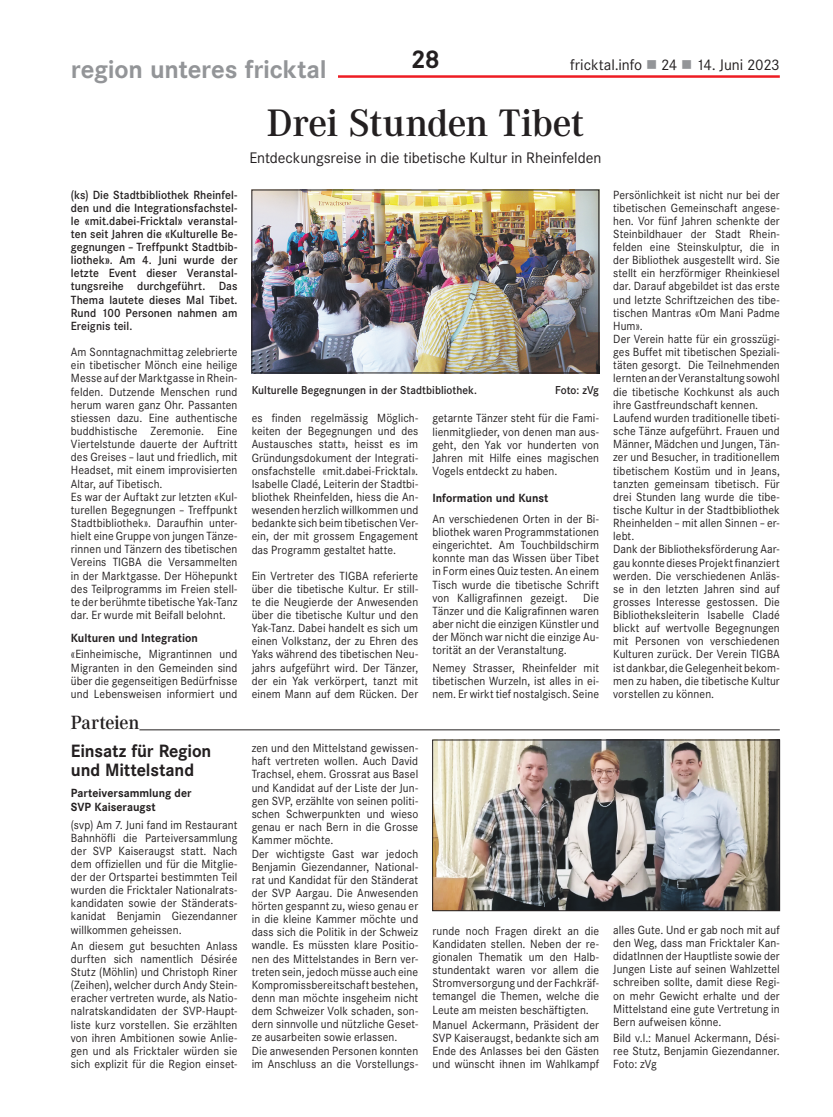
<style>
.page{position:relative;width:833px;height:1117px;background:#fff}
.page>*{position:absolute;margin:0;border:0;box-sizing:border-box;transform-origin:0 0}
.t1{font:500 37.5px "Corporate A";letter-spacing:-.015em;color:#231f20}
.t2{font:700 25px "Corporate S";letter-spacing:-.01em;color:#939598}
.t3{font:700 25px "Corporate S";color:#231f20}
.t4{font:500 18.75px "Corporate A";letter-spacing:-.015em;color:#231f20}
.t5{font:700 17.5px/19.2px "Corporate S";letter-spacing:-.01em;color:#231f20}
.t6{font:15px "Corporate S";letter-spacing:-.005em;color:#231f20}
.t7{font:11.62px/13.1px "Corporate S";letter-spacing:.005em;color:#231f20;text-align:justify;scale:.95 1}
.t8{font:500 11.62px/13.1px "Corporate S";letter-spacing:.005em;color:#231f20;text-align:justify;scale:.95 1}
.t9{font:700 11.62px/13.1px "Corporate S";color:#231f20;scale:.95 1}
.t10{font:500 11.25px "Corporate S";letter-spacing:.005em;color:#231f20;scale:.95 1}
.s1{color:#939598}
</style>
<div class="page">
<hr style="left:119px;top:75px;width:661px;height:3px;background:#ee1d23">
<div style="left:71px;top:59px;width:266px;height:19px;background:#fff"></div>
<hr style="left:71px;top:729px;width:709px;height:1px;background:#231f20">
<div style="left:71px;top:728px;width:68px;height:5px;background:#fff"></div>
<img style="left:434px;top:741px;width:344px;height:167px">
<div style="left:432px;top:739px;width:348px;height:171px;border:1px solid #231f20"></div>
<img style="left:254px;top:192px;width:343px;height:179px">
<div style="left:252px;top:190px;width:347px;height:183px;border:1px solid #231f20"></div>
<h2 class="t2" style="left:71px;top:54px;width:257px">region unteres fricktal</h2>
<h2 class="t3" style="left:411px;top:44px;width:31px">28</h2>
<p class="t6" style="left:570px;top:56px;width:211px">fricktal.info <span class="s1">■</span> 24 <span class="s1">■</span> 14. Juni 2023</p>
<p class="t8" style="left:71px;top:188px;width:177px">(ks) Die Stadtbibliothek Rheinfel&shy;den und die Integrationsfachstel&shy;le «mit.dabei-Fricktal» veranstal&shy;ten seit Jahren die «Kulturelle Be&shy;gegnungen – Treffpunkt Stadtbib&shy;liothek». Am 4. Juni wurde der letzte Event dieser Veranstal&shy;tungsreihe durchgeführt. Das Thema lautete dieses Mal Tibet.<br>Rund 100 Personen nahmen am Ereignis teil.</p>
<p class="t7" style="left:71px;top:345px;width:177px;text-align:left">Am Sonntagnachmittag zelebrierte ein tibetischer Mönch eine heilige Messe auf der Marktgasse in Rhein&shy;felden. Dutzende Menschen rund herum waren ganz Ohr. Passanten stiessen dazu. Eine authentische buddhistische Zeremonie. Eine Viertelstunde dauerte der Auftritt des Greises – laut und friedlich, mit Headset, mit einem improvisierten Altar, auf Tibetisch.<br>Es war der Auftakt zur letzten «Kul&shy;turellen Begegnungen – Treffpunkt Stadtbibliothek». Daraufhin unter&shy;hielt eine Gruppe von jungen Tänze&shy;rinnen und Tänzern des tibetischen Vereins TIGBA die Versammelten in der Marktgasse. Der Höhepunkt des Teilprogramms im Freien stell&shy;te der berühmte tibetische Yak-Tanz dar. Er wurde mit Beifall belohnt.</p>
<p class="t9" style="left:71px;top:631px;width:135px">Kulturen und Integration</p>
<p class="t7" style="left:71px;top:647px;width:177px">«Einheimische, Migrantinnen und Migranten in den Gemeinden sind über die gegenseitigen Bedürfnisse und Lebensweisen informiert und</p>
<h3 class="t4" style="left:71px;top:711px;width:70px">Parteien</h3>
<h3 class="t5" style="left:71px;top:740px;width:142px">Einsatz für Region und Mittelstand</h3>
<p class="t9" style="left:71px;top:786px;width:128px">Parteiversammlung der<br>SVP Kaiseraugst</p>
<p class="t7" style="left:71px;top:817px;width:177px">(svp) Am 7. Juni fand im Restaurant Bahnhöfli die Parteiversammlung der SVP Kaiseraugst statt. Nach dem offiziellen und für die Mitglie&shy;der der Ortspartei bestimmten Teil wurden die Fricktaler Nationalrats&shy;kandidaten sowie der Ständerats&shy;kanidat Benjamin Giezendanner willkommen geheissen.</p>
<p class="t7" style="left:71px;top:939px;width:177px">An diesem gut besuchten Anlass durften sich namentlich Désirée Stutz (Möhlin) und Christoph Riner (Zeihen), welcher durch Andy Stein&shy;eracher vertreten wurde, als Natio&shy;nalratskandidaten der SVP-Haupt&shy;liste kurz vorstellen. Sie erzählten von ihren Ambitionen sowie Anlie&shy;gen und als Fricktaler würden sie sich explizit für die Region einset-</p>
<h1 class="t1" style="left:267px;top:101px;width:318px">Drei Stunden Tibet</h1>
<p class="t6" style="left:249px;top:149px;width:353px">Entdeckungsreise in die tibetische Kultur in Rheinfelden</p>
<p class="t10" style="left:252px;top:383px;width:239px">Kulturelle Begegnungen in der Stadtbibliothek.</p>
<p class="t10" style="left:555px;top:383px;width:48px">Foto: zVg</p>
<p class="t7" style="left:252px;top:411px;width:177px">es finden regelmässig Möglich&shy;keiten der Begegnungen und des Austausches statt», heisst es im Gründungsdokument der Integrati&shy;onsfachstelle «mit.dabei-Fricktal».<br>Isabelle Cladé, Leiterin der Stadtbi&shy;bliothek Rheinfelden, hiess die An&shy;wesenden herzlich willkommen und bedankte sich beim tibetischen Ver&shy;ein, der mit grossem Engagement das Programm gestaltet hatte.</p>
<p class="t7" style="left:252px;top:569px;width:177px">Ein Vertreter des TIGBA referierte über die tibetische Kultur. Er still&shy;te die Neugierde der Anwesenden über die tibetische Kultur und den Yak-Tanz. Dabei handelt es sich um einen Volkstanz, der zu Ehren des Yaks während des tibetischen Neu&shy;jahrs aufgeführt wird. Der Tänzer, der ein Yak verkörpert, tanzt mit einem Mann auf dem Rücken. Der</p>
<p class="t7" style="left:432px;top:412px;width:177px">getarnte Tänzer steht für die Fami&shy;lienmitglieder, von denen man aus&shy;geht, den Yak vor hunderten von Jahren mit Hilfe eines magischen Vogels entdeckt zu haben.</p>
<p class="t9" style="left:432px;top:491px;width:124px">Information und Kunst</p>
<p class="t7" style="left:432px;top:512px;width:177px">An verschiedenen Orten in der Bi&shy;bliothek waren Programmstationen eingerichtet. Am Touchbildschirm konnte man das Wissen über Tibet in Form eines Quiz testen. An einem Tisch wurde die tibetische Schrift von Kalligrafinnen gezeigt.</p>
<p class="t7" style="left:432px;top:591px;width:177px;text-indent:151px">Die Tänzer und die Kaligrafinnen waren aber nicht die einzigen Künstler und der Mönch war nicht die einzige Au&shy;torität an der Veranstaltung.</p>
<p class="t7" style="left:432px;top:661px;width:177px">Nemey Strasser, Rheinfelder mit tibetischen Wurzeln, ist alles in ei&shy;nem. Er wirkt tief nostalgisch. Seine</p>
<p class="t7" style="left:613px;top:188px;width:177px;text-align:left">Persönlichkeit ist nicht nur bei der tibetischen Gemeinschaft angese&shy;hen. Vor fünf Jahren schenkte der Steinbildhauer der Stadt Rhein&shy;felden eine Steinskulptur, die in der Bibliothek ausgestellt wird. Sie stellt ein herzförmiger Rheinkiesel dar. Darauf abgebildet ist das erste und letzte Schriftzeichen des tibe&shy;tischen Mantras «Om Mani Padme Hum».<br>Der Verein hatte für ein grosszügi&shy;ges Buffet mit tibetischen Speziali&shy;täten gesorgt. Die Teilnehmenden lernten an der Veranstaltung sowohl die tibetische Kochkunst als auch ihre Gastfreundschaft kennen.<br>Laufend wurden traditionelle tibeti&shy;sche Tänze aufgeführt. Frauen und Männer, Mädchen und Jungen, Tän&shy;zer und Besucher, in traditionellem tibetischem Kostüm und in Jeans, tanzten gemeinsam tibetisch. Für drei Stunden lang wurde die tibe&shy;tische Kultur in der Stadtbibliothek Rheinhelden – mit allen Sinnen – er&shy;lebt.<br>Dank der Bibliotheksförderung Aar&shy;gau konnte dieses Projekt finanziert werden. Die verschiedenen Anläs&shy;se in den letzten Jahren sind auf grosses Interesse gestossen. Die Bibliotheksleiterin Isabelle Cladé blickt auf wertvolle Begegnungen mit Personen von verschiedenen Kulturen zurück. Der Verein TIGBA ist dankbar, die Gelegenheit bekom&shy;men zu haben, die tibetische Kultur vorstellen zu können.</p>
<p class="t7" style="left:252px;top:741px;width:177px;text-align:left">zen und den Mittelstand gewissen&shy;haft vertreten wollen. Auch David<br>Trachsel, ehem. Grossrat aus Basel und Kandidat auf der Liste der Jun&shy;gen SVP, erzählte von seinen politi&shy;schen Schwerpunkten und wieso genau er nach Bern in die Grosse<br>Kammer möchte.<br>Der wichtigste Gast war jedoch<br>Benjamin Giezendanner, National&shy;rat und Kandidat für den Ständerat der SVP Aargau. Die Anwesenden hörten gespannt zu, wieso genau er in die kleine Kammer möchte und dass sich die Politik in der Schweiz wandle. Es müssten klare Positio&shy;nen des Mittelstandes in Bern ver&shy;treten sein, jedoch müsse auch eine<br>Kompromissbereitschaft bestehen, denn man möchte insgeheim nicht dem Schweizer Volk schaden, son&shy;dern sinnvolle und nützliche Geset&shy;ze ausarbeiten sowie erlassen.<br>Die anwesenden Personen konnten im Anschluss an die Vorstellungs-</p>
<p class="t7" style="left:432px;top:924px;width:177px">runde noch Fragen direkt an die Kandidaten stellen. Neben der re&shy;gionalen Thematik um den Halb&shy;stundentakt waren vor allem die Stromversorgung und der Fachkräf&shy;temangel die Themen, welche die Leute am meisten beschäftigten.</p>
<p class="t7" style="left:432px;top:1017px;width:177px">Manuel Ackermann, Präsident der SVP Kaiseraugst, bedankte sich am Ende des Anlasses bei den Gästen und wünscht ihnen im Wahlkampf</p>
<p class="t7" style="left:613px;top:923px;width:177px">alles Gute. Und er gab noch mit auf den Weg, dass man Fricktaler Kan&shy;didatInnen der Hauptliste sowie der Jungen Liste auf seinen Wahlzettel schreiben sollte, damit diese Regi&shy;on mehr Gewicht erhalte und der Mittelstand eine gute Vertretung in Bern aufweisen könne.</p>
<p class="t7" style="left:613px;top:1030px;width:177px">Bild v.l.: Manuel Ackermann, Dési&shy;ree Stutz, Benjamin Giezendanner.<br>Foto: zVg</p>
</div>
